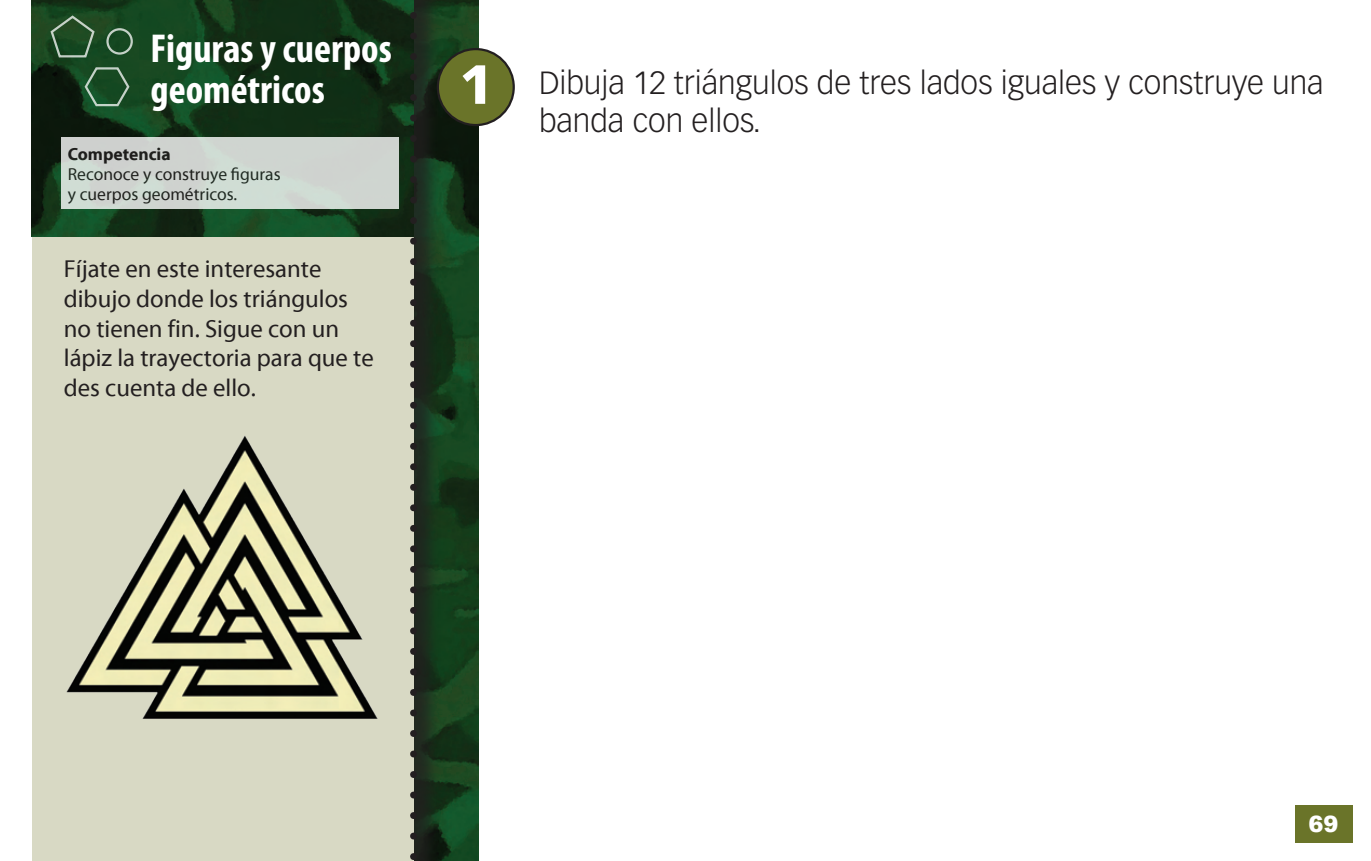
<style>
.page{position:relative;width:1371px;height:861px;background:#fff}
.page>*{position:absolute;margin:0;border:0;box-sizing:border-box;transform-origin:0 0}
.t1{font:900 54px "Vectora LH";color:#fff}
.t2{font:700 condensed 40.5px/40.5px "Myriad Pro";color:#fff}
.Pregunta{font:300 31.5px/37.8px "Vectora LH";color:#231f20}
.Texto_11{font:24.75px/29.7px "Myriad Pro";color:#231f20}
.t3{font:900 22.5px "Arial";color:#fff}
.t4{font:17.55px/20.2px "Myriad Pro";color:#231f20}
.t5{font:700 17.55px "Myriad Pro";color:#231f20}
</style>
<div class="page">
<img style="left:442px;top:0;width:36px;height:860px">
<div style="left:35px;top:0;width:407px;height:860px;background:#231f20;opacity:.75"></div>
<div style="left:32px;top:0;width:382px;height:860px;background:#d8d9c4"></div>
<img style="left:32px;top:0;width:378px;height:237px">
<svg style="left:410px;top:0;width:7px;height:861px"></svg>
<div style="left:1295px;top:804px;width:57px;height:38px;background:#6a7429"></div>
<svg style="left:49px;top:14px;width:47px;height:45px;background:#315a37"></svg>
<svg style="left:83px;top:65px;width:48px;height:42px;background:#2e5e3a"></svg>
<div style="left:106px;top:28px;width:27px;height:27px;border:2px solid #fff;border-radius:50%"></div>
<div style="left:61px;top:137px;width:338px;height:72px;background:#cfd5d0"></div>
<div style="left:438px;top:49px;width:76px;height:76px;background:#6a7429;border-radius:50%"></div>
<div style="left:437px;top:48px;width:78px;height:78px;border:2px solid #231f20;border-radius:50%"></div>
<img style="left:66px;top:436px;width:312px;height:283px">
<h2 class="t2" style="left:151px;top:29px;width:243px">Figuras y cuerpos geométricos</h2>
<p class="t5" style="left:68px;top:142px;width:105px">Competencia</p>
<p class="t4" style="left:68px;top:163px;width:214px">Reconoce y construye figuras y cuerpos geométricos.</p>
<p class="Texto_11" style="left:64px;top:253px;width:311px">Fíjate en este interesante dibujo donde los triángulos no tienen fin. Sigue con un lápiz la trayectoria para que te des cuenta de ello.</p>
<p class="t1" style="left:460px;top:51px;width:33px">1</p>
<p class="Pregunta" style="left:539px;top:64px;width:786px">Dibuja 12 triángulos de tres lados iguales y construye una banda con ellos.</p>
<p class="t3" style="left:1309px;top:807px;width:32px">69</p>
</div>
